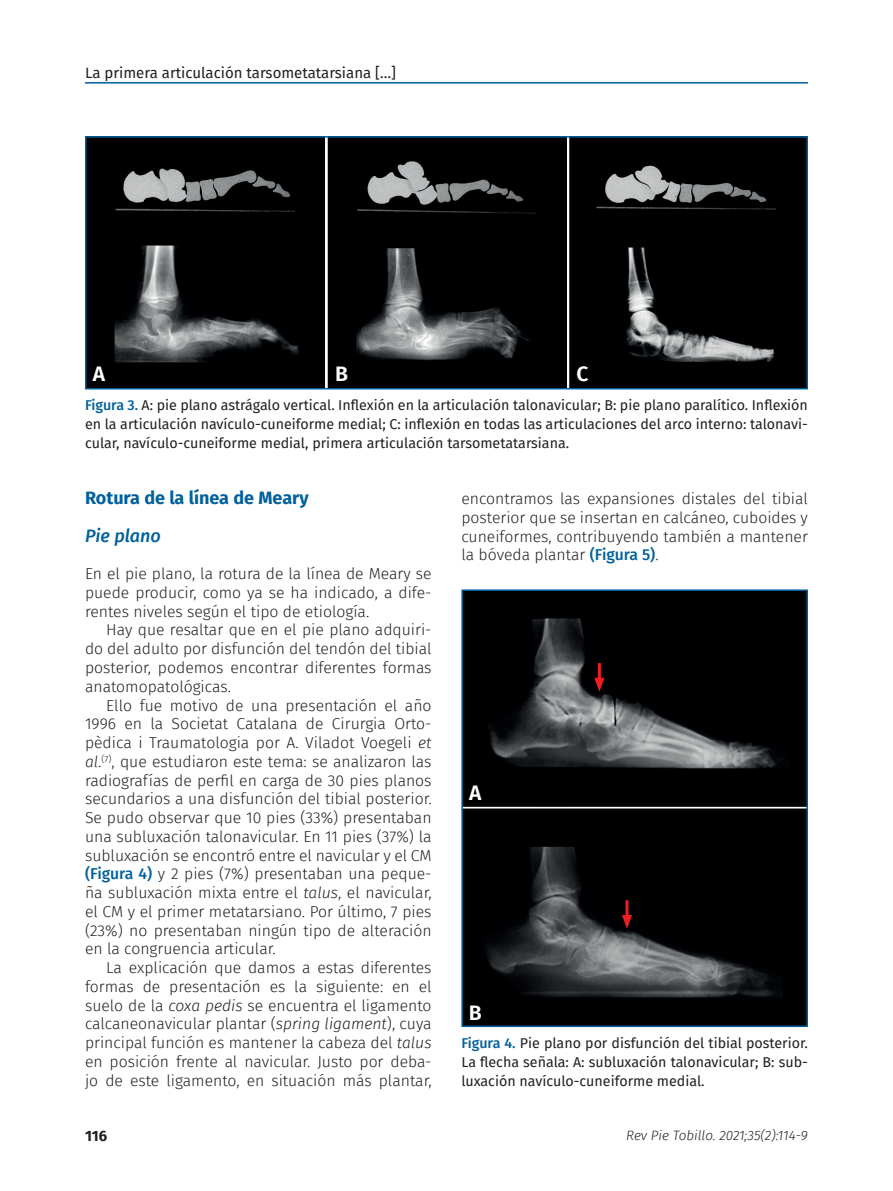
<style>
.page{position:relative;width:893px;height:1191px;background:#fff}
.page>*{position:absolute;margin:0;border:0;box-sizing:border-box;transform-origin:0 0}
.Letra_figura{font:600 21px "Fira Sans FS";color:#fff}
.Ladillo{font:700 18px "Fira Sans FS";color:#00609d}
.Subladillo_posladill{font:italic 500 18px "Fira Sans FS";color:#00609d}
.Párrafo_general{font:300 15.75px/18.8px "Fira Sans FS";color:#231f20;text-align:justify}
.Primer_párrafo{font:300 15.75px/18.8px "Fira Sans FS";color:#231f20;text-align:justify}
.t1{font:15px "Fira Sans FS";color:#231f20}
.t2{font:700 15px "Fira Sans FS";color:#231f20}
.Pie_de_foto{font:14.25px/18.8px "Fira Sans FS";color:#231f20;text-align:justify}
.t3{font:italic 300 13.5px "Fira Sans FS";color:#231f20}
.s1{font-weight:500;color:#00609d}
.s2{font-style:italic}
</style>
<div class="page">
<hr style="left:85px;top:82px;width:723px;height:2px;background:#00609d">
<img style="left:464px;top:592px;width:341px;height:432px">
<div style="left:461px;top:589px;width:347px;height:438px;border:2px solid #00609d"></div>
<hr style="left:598px;top:663px;width:3px;height:19px;background:#ee1d23">
<svg style="left:594px;top:678px;width:10px;height:14px"></svg>
<hr style="left:625px;top:900px;width:3px;height:19px;background:#ee1d23">
<svg style="left:622px;top:915px;width:10px;height:14px"></svg>
<img style="left:88px;top:139px;width:717px;height:247px">
<div style="left:85px;top:136px;width:723px;height:253px;border:2px solid #00609d"></div>
<p class="t1" style="left:85px;top:62px;width:313px">La primera articulación tarsometatarsiana […]</p>
<p class="Letra_figura" style="left:93px;top:358px;width:14px">A</p>
<p class="Letra_figura" style="left:335px;top:358px;width:14px">B</p>
<p class="Letra_figura" style="left:577px;top:358px;width:13px">C</p>
<p class="Pie_de_foto" style="left:85px;top:396px;width:724px"><span class="s1">Figura 3.</span> A: pie plano astrágalo vertical. Inflexión en la articulación talonavicular; B: pie plano paralítico. Inflexión en la articulación navículo-cuneiforme medial; C: inflexión en todas las articulaciones del arco interno: talonavi&shy;cular, navículo-cuneiforme medial, primera articulación tarsometatarsiana.</p>
<p class="Ladillo" style="left:85px;top:484px;width:225px">Rotura de la línea de Meary</p>
<p class="Subladillo_posladill" style="left:85px;top:522px;width:77px">Pie plano</p>
<p class="Primer_párrafo" style="left:85px;top:564px;width:348px">En el pie plano, la rotura de la línea de Meary se puede producir, como ya se ha indicado, a dife&shy;rentes niveles según el tipo de etiología.</p>
<p class="Párrafo_general" style="left:85px;top:620px;width:348px;text-indent:21px">Hay que resaltar que en el pie plano adquiri&shy;do del adulto por disfunción del tendón del tibial posterior, podemos encontrar diferentes formas anatomopatológicas.</p>
<p class="Párrafo_general" style="left:85px;top:695px;width:348px;text-indent:21px">Ello fue motivo de una presentación el año 1996 en la Societat Catalana de Cirurgia Orto&shy;pèdica i Traumatologia por A. Viladot Voegeli <span class="s2">et al</span>.<sup>(7)</sup>, que estudiaron este tema: se analizaron las radiografías de perfil en carga de 30 pies planos secundarios a una disfunción del tibial posterior.<br>Se pudo observar que 10 pies (33%) presentaban una subluxación talonavicular. En 11 pies (37%) la subluxación se encontró entre el navicular y el CM <span class="s1">(Figura 4)</span> y 2 pies (7%) presentaban una peque&shy;ña subluxación mixta entre el <span class="s2">talus</span>, el navicular, el CM y el primer metatarsiano. Por último, 7 pies (23%) no presentaban ningún tipo de alteración en la congruencia articular.</p>
<p class="Párrafo_general" style="left:85px;top:958px;width:348px;text-indent:21px">La explicación que damos a estas diferentes formas de presentación es la siguiente: en el suelo de la <span class="s2">coxa pedis</span> se encuentra el ligamento calcaneonavicular plantar (<span class="s2">spring ligament</span>), cuya principal función es mantener la cabeza del <span class="s2">talus </span>en posición frente al navicular. Justo por deba&shy;jo de este ligamento, en situación más plantar,</p>
<p class="Párrafo_general" style="left:461px;top:489px;width:348px">encontramos las expansiones distales del tibial posterior que se insertan en calcáneo, cuboides y cuneiformes, contribuyendo también a mantener la bóveda plantar <span class="s1">(Figura 5)</span>.</p>
<p class="Letra_figura" style="left:469px;top:777px;width:14px">A</p>
<p class="Letra_figura" style="left:469px;top:997px;width:14px">B</p>
<p class="Pie_de_foto" style="left:461px;top:1033px;width:348px"><span class="s1">Figura 4.</span> Pie plano por disfunción del tibial posterior.<br>La flecha señala: A: subluxación talonavicular; B: sub&shy;luxación navículo-cuneiforme medial.</p>
<p class="t2" style="left:85px;top:1124px;width:24px">116</p>
<p class="t3" style="left:626px;top:1125px;width:183px">Rev Pie Tobillo. 2021;35(2):114-9</p>
</div>
